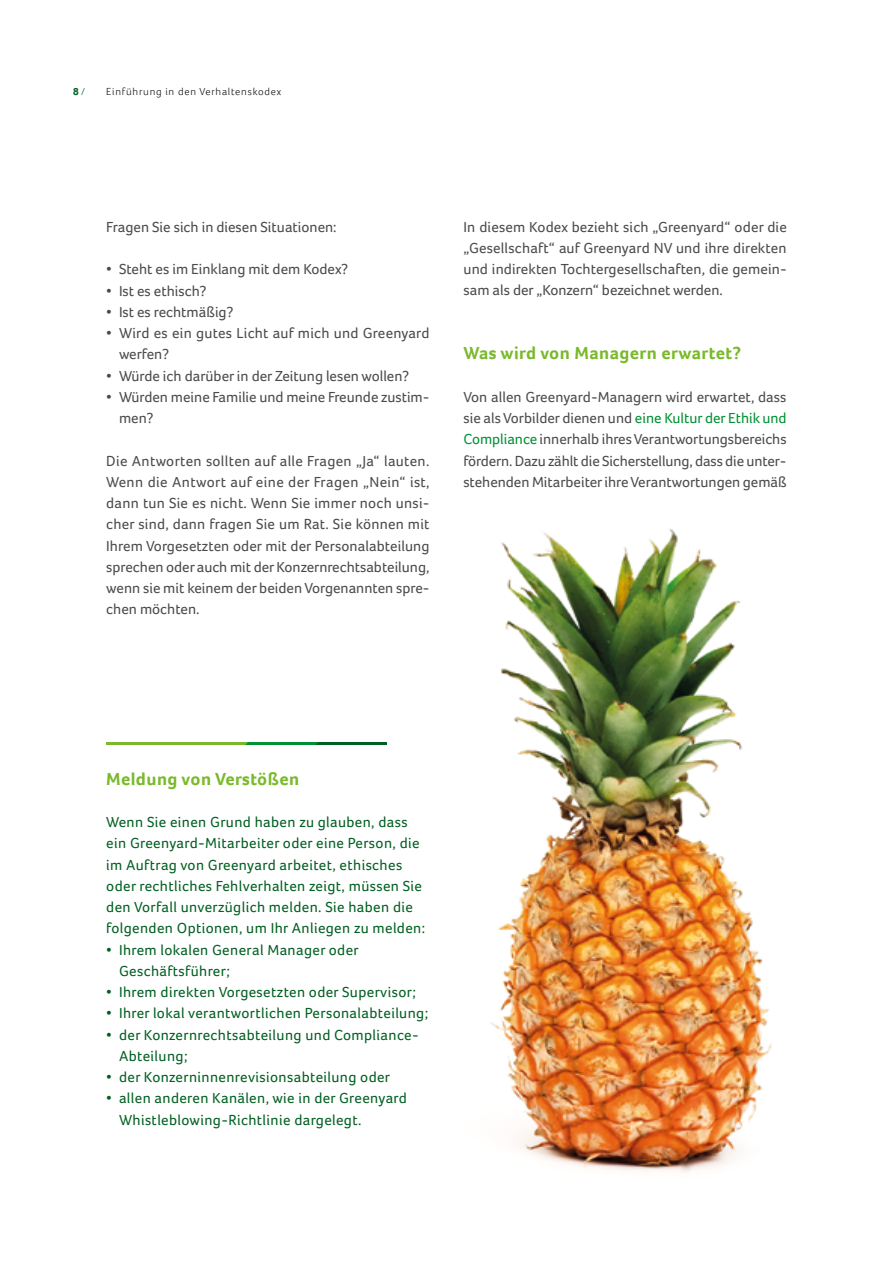
<style>
.page{position:relative;width:893px;height:1263px;background:#fff}
.page>*{position:absolute;margin:0;border:0;box-sizing:border-box;transform-origin:0 0}
.t1{font:700 18px "Foco";letter-spacing:.025em;color:#7ab929}
.t2{font:15px/21.3px "Foco";color:#4a4a49;text-align:justify}
.t3{font:15px/21.3px "Foco";letter-spacing:.025em;color:#005f21}
.t4{font:300 10.5px "Foco";letter-spacing:.075em;color:#000}
.t5{font:700 10.5px "Foco";color:#005f21}
.s1{font-weight:300}
.s2{color:#009134}
</style>
<div class="page">
<img style="left:490px;top:529px;width:282px;height:644px">
<hr style="left:106px;top:742px;width:176px;height:2px;background:#7ab929">
<hr style="left:282px;top:742px;width:105px;height:2px;background:#005f21">
<svg style="left:246px;top:742px;width:72px;height:2px"></svg>
<p class="t5" style="left:73px;top:84px;width:13px">8 <span class="s1">/</span></p>
<p class="t4" style="left:106px;top:85px;width:177px">Einführung in den Verhaltenskodex</p>
<p class="t2" style="left:106px;top:216px;width:232px">Fragen Sie sich in diesen Situationen:</p>
<p class="t2" style="left:106px;top:258px;width:243px">• Steht es im Einklang mit dem Kodex?</p>
<p class="t2" style="left:106px;top:280px;width:102px">• Ist es ethisch?</p>
<p class="t2" style="left:106px;top:301px;width:128px">• Ist es rechtmäßig?</p>
<p class="t2" style="left:119px;top:322px;width:312px;text-indent:-13px">• Wird es ein gutes Licht auf mich und Greenyard werfen?</p>
<p class="t2" style="left:106px;top:365px;width:304px">• Würde ich darüber in der Zeitung lesen wollen?</p>
<p class="t2" style="left:119px;top:386px;width:312px;text-indent:-13px">• Würden meine Familie und meine Freunde zustim&shy;men?</p>
<p class="t2" style="left:106px;top:450px;width:325px">Die Antworten sollten auf alle Fragen „Ja“ lauten.<br>Wenn die Antwort auf eine der Fragen „Nein“ ist, dann tun Sie es nicht. Wenn Sie immer noch unsi&shy;cher sind, dann fragen Sie um Rat. Sie können mit Ihrem Vorgesetzten oder mit der Personalabteilung sprechen oder auch mit der Konzernrechtsabteilung, wenn sie mit keinem der beiden Vorgenannten spre&shy;chen möchten.</p>
<p class="t2" style="left:463px;top:216px;width:325px">In diesem Kodex bezieht sich „Greenyard“ oder die „Gesellschaft“ auf Greenyard NV und ihre direkten und indirekten Tochtergesellschaften, die gemein&shy;sam als der „Konzern“ bezeichnet werden.</p>
<p class="t1" style="left:463px;top:341px;width:279px">Was wird von Managern erwartet?</p>
<p class="t2" style="left:463px;top:386px;width:325px">Von allen Greenyard-Managern wird erwartet, dass sie als Vorbilder dienen und <span class="s2">eine Kultur der Ethik und Compliance</span> innerhalb ihres Verantwortungsbereichs fördern. Dazu zählt die Sicherstellung, dass die unter&shy;stehenden Mitarbeiter ihre Verantwortungen gemäß</p>
<p class="t1" style="left:106px;top:767px;width:194px">Meldung von Verstößen</p>
<p class="t3" style="left:106px;top:811px;width:320px">Wenn Sie einen Grund haben zu glauben, dass ein Greenyard-Mitarbeiter oder eine Person, die im Auftrag von Greenyard arbeitet, ethisches oder rechtliches Fehlverhalten zeigt, müssen Sie den Vorfall unverzüglich melden. Sie haben die folgenden Optionen, um Ihr Anliegen zu melden:</p>
<p class="t3" style="left:119px;top:939px;width:241px;text-indent:-13px">• Ihrem lokalen General Manager oder<br>Geschäftsführer;</p>
<p class="t3" style="left:106px;top:981px;width:311px">• Ihrem direkten Vorgesetzten oder Supervisor;</p>
<p class="t3" style="left:106px;top:1002px;width:323px">• Ihrer lokal verantwortlichen Personalabteilung;</p>
<p class="t3" style="left:119px;top:1024px;width:301px;text-indent:-13px">• der Konzernrechtsabteilung und Compliance-<br>Abteilung;</p>
<p class="t3" style="left:106px;top:1066px;width:285px">• der Konzerninnenrevisionsabteilung oder</p>
<p class="t3" style="left:119px;top:1087px;width:289px;text-indent:-13px">• allen anderen Kanälen, wie in der Greenyard<br>Whistleblowing-Richtlinie dargelegt.</p>
</div>
